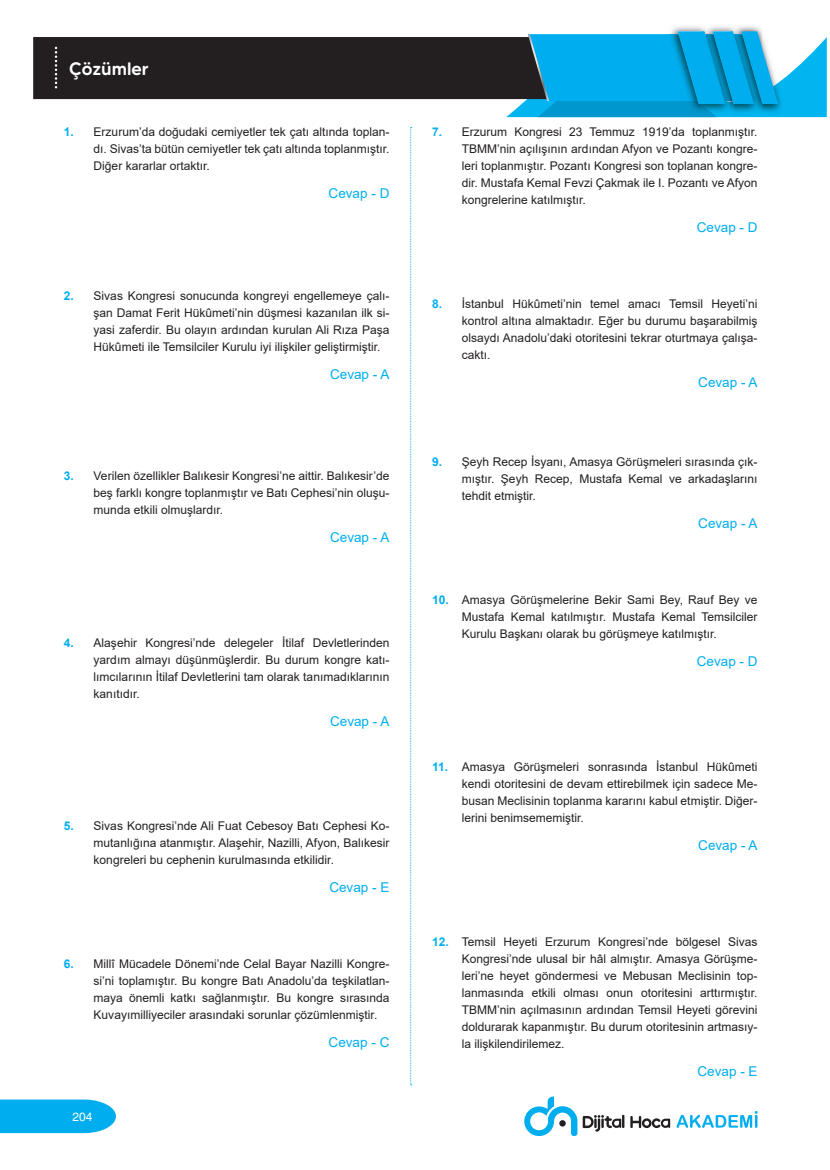
<style>
.page{position:relative;width:830px;height:1170px;background:#fff}
.page>*{position:absolute;margin:0;border:0;box-sizing:border-box;transform-origin:0 0}
.t1{font:500 18px "MADE Tommy Soft";color:#fff}
.CEVAP{font:13.5px "Arial";color:#00aeef}
.t2{font:12px/17px "Arial";color:#231f20;text-align:justify}
.t3{font:12px "yargi Helvetica";color:#fff}
.s1{font-weight:700;color:#00aeef}
</style>
<div class="page">
<svg style="left:0;top:1099px;width:116px;height:33px;background:#11b3f0"></svg>
<svg style="left:676px;top:1111px;width:81px;height:16px"></svg>
<svg style="left:630px;top:1116px;width:39px;height:12px"></svg>
<svg style="left:524px;top:1096px;width:100px;height:39px"></svg>
<svg style="left:410px;top:127px;width:1px;height:958px"></svg>
<div style="left:33px;top:37px;width:473px;height:62px;background:#231f20"></div>
<svg style="left:506px;top:26px;width:320px;height:91px;background:#2babda"></svg>
<svg style="left:55px;top:47px;width:2px;height:41px"></svg>
<h1 class="t1" style="left:69px;top:57px;width:81px">Çözümler</h1>
<p class="t2" style="left:94px;top:123px;width:297px;text-indent:-30px"><span class="s1">1.</span> Erzurum’da doğudaki cemiyetler tek çatı altında toplan&shy;dı. Sivas’ta bütün cemiyetler tek çatı altında toplanmıştır.<br>Diğer kararlar ortaktır.</p>
<p class="CEVAP" style="left:328px;top:184px;width:62px">Cevap - D</p>
<p class="t2" style="left:94px;top:287px;width:297px;text-indent:-30px"><span class="s1">2.</span> Sivas Kongresi sonucunda kongreyi engellemeye çalı&shy;şan Damat Ferit Hükûmeti’nin düşmesi kazanılan ilk si&shy;yasi zaferdir. Bu olayın ardından kurulan Ali Rıza Paşa Hükûmeti ile Temsilciler Kurulu iyi ilişkiler geliştirmiştir.</p>
<p class="CEVAP" style="left:330px;top:364px;width:61px">Cevap - A</p>
<p class="t2" style="left:94px;top:467px;width:297px;text-indent:-30px"><span class="s1">3.</span> Verilen özellikler Balıkesir Kongresi’ne aittir. Balıkesir’de beş farklı kongre toplanmıştır ve Batı Cephesi’nin oluşu&shy;munda etkili olmuşlardır.</p>
<p class="CEVAP" style="left:330px;top:528px;width:61px">Cevap - A</p>
<p class="t2" style="left:94px;top:634px;width:297px;text-indent:-30px"><span class="s1">4.</span> Alaşehir Kongresi’nde delegeler İtilaf Devletlerinden yardım almayı düşünmüşlerdir. Bu durum kongre katı&shy;lımcılarının İtilaf Devletlerini tam olarak tanımadıklarının kanıtıdır.</p>
<p class="CEVAP" style="left:330px;top:711px;width:61px">Cevap - A</p>
<p class="t2" style="left:94px;top:817px;width:297px;text-indent:-30px"><span class="s1">5.</span> Sivas Kongresi’nde Ali Fuat Cebesoy Batı Cephesi Ko&shy;mutanlığına atanmıştır. Alaşehir, Nazilli, Afyon, Balıkesir kongreleri bu cephenin kurulmasında etkilidir.</p>
<p class="CEVAP" style="left:329px;top:877px;width:62px">Cevap - E</p>
<p class="t2" style="left:94px;top:955px;width:297px;text-indent:-30px"><span class="s1">6.</span> Millî Mücadele Dönemi’nde Celal Bayar Nazilli Kongre&shy;si’ni toplamıştır. Bu kongre Batı Anadolu’da teşkilatlan&shy;maya önemli katkı sağlanmıştır. Bu kongre sırasında Kuvayımilliyeciler arasındaki sorunlar çözümlenmiştir.</p>
<p class="CEVAP" style="left:328px;top:1033px;width:62px">Cevap - C</p>
<p class="t3" style="left:72px;top:1109px;width:22px">204</p>
<p class="t2" style="left:461px;top:123px;width:297px;text-indent:-30px"><span class="s1">7.</span> Erzurum Kongresi 23 Temmuz 1919’da toplanmıştır.<br>TBMM’nin açılışının ardından Afyon ve Pozantı kongre&shy;leri toplanmıştır. Pozantı Kongresi son toplanan kongre&shy;dir. Mustafa Kemal Fevzi Çakmak ile I. Pozantı ve Afyon kongrelerine katılmıştır.</p>
<p class="CEVAP" style="left:696px;top:218px;width:62px">Cevap - D</p>
<p class="t2" style="left:461px;top:295px;width:297px;text-indent:-30px"><span class="s1">8.</span> İstanbul Hükûmeti’nin temel amacı Temsil Heyeti’ni kontrol altına almaktadır. Eğer bu durumu başarabilmiş olsaydı Anadolu’daki otoritesini tekrar oturtmaya çalışa&shy;caktı.</p>
<p class="CEVAP" style="left:698px;top:373px;width:61px">Cevap - A</p>
<p class="t2" style="left:461px;top:453px;width:297px;text-indent:-30px"><span class="s1">9.</span> Şeyh Recep İsyanı, Amasya Görüşmeleri sırasında çık&shy;mıştır. Şeyh Recep, Mustafa Kemal ve arkadaşlarını tehdit etmiştir.</p>
<p class="CEVAP" style="left:698px;top:514px;width:61px">Cevap - A</p>
<p class="t2" style="left:461px;top:591px;width:297px;text-indent:-30px"><span class="s1">10.</span> Amasya Görüşmelerine Bekir Sami Bey, Rauf Bey ve Mustafa Kemal katılmıştır. Mustafa Kemal Temsilciler Kurulu Başkanı olarak bu görüşmeye katılmıştır.</p>
<p class="CEVAP" style="left:696px;top:652px;width:62px">Cevap - D</p>
<p class="t2" style="left:461px;top:757px;width:297px;text-indent:-30px"><span class="s1">11.</span> Amasya Görüşmeleri sonrasında İstanbul Hükûmeti kendi otoritesini de devam ettirebilmek için sadece Me&shy;busan Meclisinin toplanma kararını kabul etmiştir. Diğer&shy;lerini benimsememiştir.</p>
<p class="CEVAP" style="left:698px;top:835px;width:61px">Cevap - A</p>
<p class="t2" style="left:461px;top:933px;width:297px;text-indent:-30px"><span class="s1">12.</span> Temsil Heyeti Erzurum Kongresi’nde bölgesel Sivas Kongresi’nde ulusal bir hâl almıştır. Amasya Görüşme&shy;leri’ne heyet göndermesi ve Mebusan Meclisinin top&shy;lanmasında etkili olması onun otoritesini arttırmıştır.<br>TBMM’nin açılmasının ardından Temsil Heyeti görevini doldurarak kapanmıştır. Bu durum otoritesinin artmasıy&shy;la ilişkilendirilemez.</p>
<p class="CEVAP" style="left:697px;top:1061px;width:62px">Cevap - E</p>
</div>
